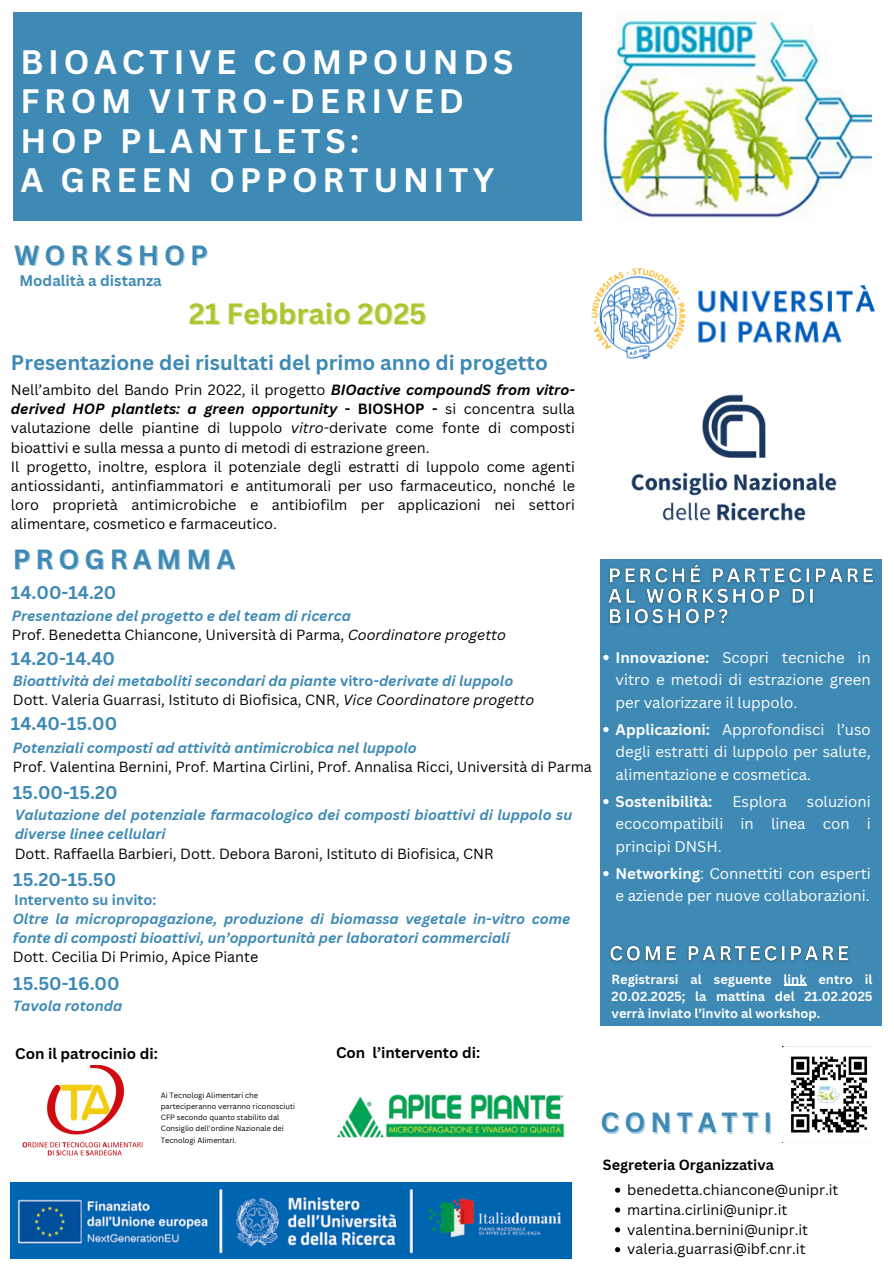
<style>
.page{position:relative;width:894px;height:1264px;background:#fff}
.page>*{position:absolute;margin:0;border:0;box-sizing:border-box;transform-origin:0 0}
.t1{font:700 33px/39.3px "Canva Sans";letter-spacing:.14em;color:#fff}
.t2{font:700 28.5px "Canva Sans";color:#abc631}
.t3{font:700 27px "Canva Sans";letter-spacing:.185em;color:#3e8ab5}
.t4{font:700 27px "Canva Sans";letter-spacing:.055em;color:#fff}
.t5{font:700 20.55px "Canva Sans";color:#3e8ab5}
.t6{font:700 17.85px "Canva Sans";color:#3e8ab5}
.t7{font:15px/22.5px "Canva Sans";color:#fff;text-align:justify}
.t8{font:700 15px "Canva Sans";color:#000}
.t9{font:700 15px "Canva Sans";color:#3e8ab5}
.t10{font:700 15px "Canva Sans";color:#fff}
.t11{font:14.4px/19.2px "Canva Sans";color:#000;text-align:justify}
.t12{font:italic 700 14.4px/19.2px "Canva Sans";color:#3e8ab5}
.t13{font:14.4px/19.2px "Canva Sans";color:#fff;text-align:justify}
.t14{font:700 14.4px "Canva Sans";color:#000}
.t15{font:700 14.4px "Canva Sans";color:#3e8ab5}
.t16{font:700 12.9px/17.1px "Canva Sans";color:#fff;text-align:justify}
.t17{font:7.5px/11.1px "Canva Sans";color:#000}
.s1{font-weight:700;font-style:italic}
.s2{font-weight:700}
.s3{font-style:italic}
.s4{font-style:normal}
</style>
<div class="page">
<div style="left:13px;top:12px;width:568px;height:208px;background:#3e8ab5"></div>
<img style="left:600px;top:15px;width:270px;height:205px">
<div style="left:600px;top:559px;width:281px;height:466px;background:#3e8ab5"></div>
<img style="left:591px;top:268px;width:284px;height:92px">
<img style="left:631px;top:394px;width:205px;height:127px">
<img style="left:11px;top:1182px;width:560px;height:76px">
<img style="left:337px;top:1094px;width:228px;height:44px">
<img style="left:22px;top:1065px;width:121px;height:90px">
<svg style="left:615px;top:1187px;width:5px;height:5px"></svg>
<svg style="left:615px;top:1207px;width:5px;height:5px"></svg>
<svg style="left:615px;top:1227px;width:5px;height:5px"></svg>
<svg style="left:615px;top:1247px;width:5px;height:5px"></svg>
<img style="left:608px;top:564px;width:266px;height:61px">
<img style="left:609px;top:945px;width:240px;height:18px">
<svg style="left:603px;top:655px;width:5px;height:5px"></svg>
<svg style="left:603px;top:727px;width:5px;height:5px"></svg>
<svg style="left:603px;top:799px;width:5px;height:5px"></svg>
<svg style="left:603px;top:871px;width:5px;height:5px"></svg>
<svg style="left:784px;top:984px;width:22px;height:1px"></svg>
<img style="left:782px;top:1046px;width:89px;height:87px">
<p class="t1" style="left:21px;top:42px;width:494px">BIOACTIVE COMPOUNDS<br>FROM VITRO-DERIVED<br>HOP PLANTLETS:<br>A GREEN OPPORTUNITY</p>
<p class="t3" style="left:14px;top:236px;width:195px">WORKSHOP</p>
<p class="t9" style="left:19px;top:269px;width:144px">Modalità a distanza</p>
<p class="t2" style="left:189px;top:293px;width:239px">21 Febbraio 2025</p>
<p class="t5" style="left:11px;top:348px;width:538px">Presentazione dei risultati del primo anno di progetto</p>
<p class="t11" style="left:11px;top:380px;width:565px">Nell’ambito del Bando Prin 2022, il progetto <span class="s1">BIOactive compoundS from vitro&shy;derived HOP plantlets: a green opportunity</span> <span class="s2">- BIOSHOP -</span> si concentra sulla valutazione delle piantine di luppolo <span class="s3">vitro</span>-derivate come fonte di composti bioattivi e sulla messa a punto di metodi di estrazione green.</p>
<h5 class="t11" style="left:11px;top:456px;width:565px">Il progetto, inoltre, esplora il potenziale degli estratti di luppolo come agenti antiossidanti, antinfiammatori e antitumorali per uso farmaceutico, nonché le loro proprietà antimicrobiche e antibiofilm per applicazioni nei settori alimentare, cosmetico e farmaceutico.</h5>
<p class="t3" style="left:13px;top:539px;width:224px">PROGRAMMA</p>
<p class="t6" style="left:11px;top:580px;width:107px">14.00-14.20</p>
<p class="t12" style="left:12px;top:605px;width:340px">Presentazione del progetto e del team di ricerca</p>
<p class="t11" style="left:12px;top:624px;width:495px">Prof. Benedetta Chiancone, Università di Parma, <span class="s3">Coordinatore progetto</span></p>
<p class="t6" style="left:11px;top:645px;width:106px">14.20-14.40</p>
<p class="t12" style="left:13px;top:670px;width:502px">Bioattività dei metaboliti secondari da piante <span class="s4">vitro</span>-derivate di luppolo</p>
<p class="t11" style="left:13px;top:689px;width:523px">Dott. Valeria Guarrasi, Istituto di Biofisica, CNR, <span class="s3">Vice Coordinatore progetto</span></p>
<p class="t6" style="left:11px;top:711px;width:108px">14.40-15.00</p>
<p class="t12" style="left:13px;top:737px;width:405px">Potenziali composti ad attività antimicrobica nel luppolo</p>
<p class="t11" style="left:13px;top:756px;width:580px">Prof. Valentina Bernini, Prof. Martina Cirlini, Prof. Annalisa Ricci, Università di Parma</p>
<p class="t6" style="left:13px;top:780px;width:106px">15.00-15.20</p>
<p class="t12" style="left:15px;top:805px;width:559px">Valutazione del potenziale farmacologico dei composti bioattivi di luppolo su diverse linee cellulari</p>
<p class="t11" style="left:15px;top:843px;width:480px">Dott. Raffaella Barbieri, Dott. Debora Baroni, Istituto di Biofisica, CNR</p>
<p class="t6" style="left:13px;top:867px;width:104px">15.20-15.50</p>
<h2 class="t15" style="left:14px;top:890px;width:144px">Intervento su invito:</h2>
<p class="t12" style="left:13px;top:908px;width:559px">Oltre la micropropagazione, produzione di biomassa vegetale in-vitro come fonte di composti bioattivi, un’opportunità per laboratori commerciali</p>
<p class="t11" style="left:13px;top:947px;width:247px">Dott. Cecilia Di Primio, Apice Piante</p>
<p class="t7" style="left:615px;top:645px;width:257px"><span class="s2">Innovazione:</span> Scopri tecniche in vitro e metodi di estrazione green per valorizzare il luppolo.</p>
<h2 class="t7" style="left:615px;top:717px;width:257px"><span class="s2">Applicazioni:</span> Approfondisci l’uso degli estratti di luppolo per salute, alimentazione e cosmetica.</h2>
<p class="t10" style="left:615px;top:790px;width:98px">Sostenibilità:</p>
<p class="t7" style="left:732px;top:789px;width:56px">Esplora</p>
<p class="t7" style="left:615px;top:789px;width:257px;text-indent:191px">soluzioni ecocompatibili in linea con i principi DNSH.</p>
<p class="t7" style="left:615px;top:861px;width:257px"><span class="s2">Networking</span>: Connettiti con esperti e aziende per nuove collaborazioni.</p>
<p class="t6" style="left:13px;top:970px;width:108px">15.50-16.00</p>
<p class="t12" style="left:13px;top:995px;width:111px">Tavola rotonda</p>
<h2 class="t13" style="left:594px;top:967px;width:293px">improving the brand and company images to give a proper experience to our customers.”</h2>
<p class="t16" style="left:611px;top:970px;width:262px">Registrarsi al seguente link entro il 20.02.2025; la mattina del 21.02.2025 verrà inviato l’invito al workshop.</p>
<h1 class="t4" style="left:556px;top:990px;width:232px">ESTELLE DARCY</h1>
<p class="t8" style="left:15px;top:1042px;width:144px">Con il patrocinio di:</p>
<p class="t8" style="left:336px;top:1041px;width:145px">Con l’intervento di:</p>
<p class="t17" style="left:161px;top:1089px;width:136px">Ai Tecnologi Alimentari che parteciperanno verranno riconosciuti<br>CFP secondo quanto stabilito dal<br>Consiglio dell'ordine Nazionale dei<br>Tecnologi Alimentari.</p>
<h2 class="t3" style="left:600px;top:1103px;width:173px">CONTATTI</h2>
<p class="t14" style="left:602px;top:1154px;width:172px">Segreteria Organizzativa</p>
<p class="t11" style="left:627px;top:1179px;width:213px">benedetta.chiancone@unipr.it</p>
<p class="t11" style="left:627px;top:1199px;width:162px">martina.cirlini@unipr.it</p>
<p class="t11" style="left:627px;top:1219px;width:182px">valentina.bernini@unipr.it</p>
<p class="t11" style="left:627px;top:1239px;width:180px">valeria.guarrasi@ibf.cnr.it</p>
</div>
